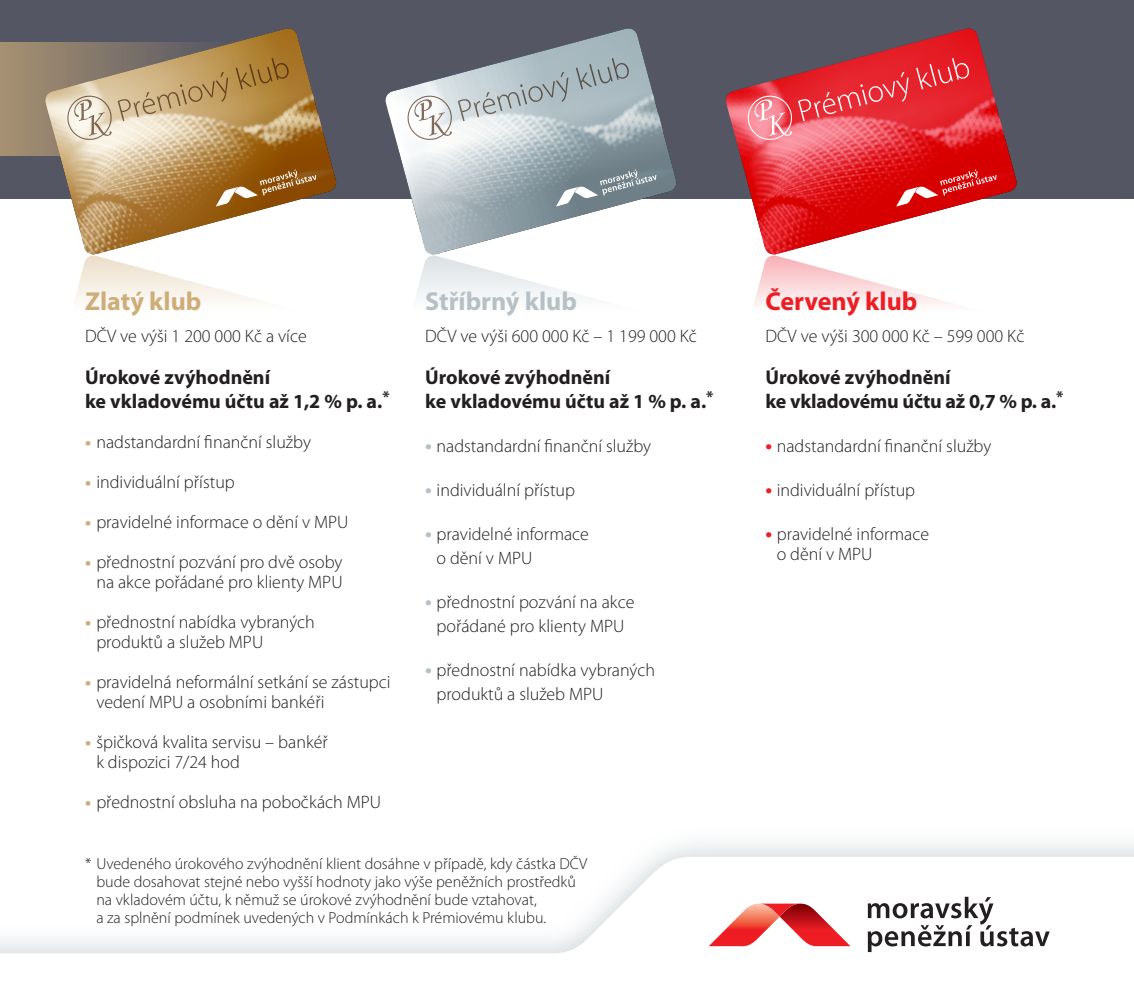
<style>
.page{position:relative;width:1134px;height:993px;background:#fff}
.page>*{position:absolute;margin:0;border:0;box-sizing:border-box;transform-origin:0 0}
.t1{font:700 26px "Myriad Pro";color:#b6c1c7}
.t2{font:700 26px "Myriad Pro";color:#ee1d23}
.t3{font:700 26px "Myriad Pro";color:#cfad78}
.t4{font:700 20px "Myriad Pro";color:#231f20}
.t5{font:300 18px "Myriad Pro";color:#231f20}
.t6{font:300 16px/18px "Myriad Pro";color:#231f20}
.s1{font-weight:700;color:#cfad78}
.s2{font-weight:700;font-size:20px;color:#b6c1c7}
.s3{font-weight:700;font-size:20px;color:#ee1d23}
</style>
<div class="page">
<div style="left:0;top:0;width:1134px;height:198px;background:#545664"></div>
<div style="left:0;top:43px;width:227px;height:113px;background:#9f8b70"></div>
<div style="left:0;top:825px;width:1134px;height:167px;background:#b6c1c7;opacity:.7"></div>
<svg style="left:0;top:856px;width:1134px;height:136px"></svg>
<svg style="left:868px;top:896px;width:182px;height:55px"></svg>
<svg style="left:709px;top:903px;width:141px;height:42px"></svg>
<svg style="left:44px;top:28px;width:293px;height:226px"></svg>
<svg style="left:216px;top:169px;width:100px;height:37px;background:#a47238"></svg>
<svg style="left:75px;top:254px;width:189px;height:48px"></svg>
<svg style="left:385px;top:28px;width:292px;height:226px"></svg>
<svg style="left:556px;top:169px;width:100px;height:37px;background:#8b99a0"></svg>
<svg style="left:416px;top:254px;width:166px;height:42px"></svg>
<svg style="left:725px;top:28px;width:292px;height:226px"></svg>
<svg style="left:896px;top:169px;width:100px;height:37px;background:#dc3233"></svg>
<svg style="left:754px;top:254px;width:202px;height:51px"></svg>
<svg style="left:65px;top:58px;width:225px;height:84px;background:#c3a97e"></svg>
<svg style="left:405px;top:58px;width:225px;height:84px;background:#b6bfc3"></svg>
<svg style="left:745px;top:58px;width:225px;height:84px;background:#dd4852"></svg>
<p class="t3" style="left:85px;top:287px;width:118px">Zlatý klub</p>
<p class="t1" style="left:425px;top:287px;width:153px">Stříbrný klub</p>
<p class="t2" style="left:765px;top:287px;width:153px">Červený klub</p>
<p class="t5" style="left:85px;top:325px;width:223px">DČV ve výši 1 200 000 Kč a více</p>
<p class="t5" style="left:425px;top:325px;width:273px">DČV ve výši 600 000 Kč – 1 199 000 Kč</p>
<p class="t5" style="left:765px;top:325px;width:260px">DČV ve výši 300 000 Kč – 599 000 Kč</p>
<p class="t4" style="left:85px;top:366px;width:187px">Úrokové zvýhodnění</p>
<p class="t4" style="left:85px;top:390px;width:306px">ke vkladovému účtu až 1,2 % p. a.<sup>*</sup></p>
<p class="t5" style="left:85px;top:432px;width:227px"><span class="s1">•</span> nadstandardní finanční služby</p>
<p class="t5" style="left:85px;top:472px;width:151px"><span class="s1">•</span> individuální přístup</p>
<p class="t5" style="left:85px;top:512px;width:265px"><span class="s1">•</span> pravidelné informace o dění v MPU</p>
<p class="t5" style="left:85px;top:552px;width:259px"><span class="s1">•</span> přednostní pozvání pro dvě osoby</p>
<p class="t5" style="left:96px;top:572px;width:248px">na akce pořádané pro klienty MPU</p>
<p class="t5" style="left:85px;top:612px;width:231px"><span class="s1">•</span> přednostní nabídka vybraných</p>
<p class="t5" style="left:96px;top:632px;width:168px">produktů a služeb MPU</p>
<p class="t5" style="left:85px;top:672px;width:307px"><span class="s1">•</span> pravidelná neformální setkání se zástupci</p>
<p class="t5" style="left:96px;top:692px;width:230px">vedení MPU a osobními bankéři</p>
<p class="t5" style="left:85px;top:732px;width:244px"><span class="s1">•</span> špičková kvalita servisu – bankéř</p>
<p class="t5" style="left:96px;top:752px;width:145px">k dispozici 7/24 hod</p>
<p class="t5" style="left:85px;top:792px;width:298px"><span class="s1">•</span> přednostní obsluha na pobočkách MPU</p>
<p class="t4" style="left:425px;top:366px;width:187px">Úrokové zvýhodnění</p>
<p class="t4" style="left:425px;top:390px;width:290px">ke vkladovému účtu až 1 % p. a.<sup>*</sup></p>
<p class="t5" style="left:425px;top:436px;width:227px"><span class="s2">•</span> nadstandardní finanční služby</p>
<p class="t5" style="left:425px;top:480px;width:151px"><span class="s2">•</span> individuální přístup</p>
<p class="t5" style="left:425px;top:524px;width:165px"><span class="s2">•</span> pravidelné informace</p>
<p class="t5" style="left:437px;top:548px;width:97px">o dění v MPU</p>
<p class="t5" style="left:425px;top:592px;width:211px"><span class="s2">•</span> přednostní pozvání na akce</p>
<p class="t5" style="left:437px;top:616px;width:189px">pořádané pro klienty MPU</p>
<p class="t5" style="left:425px;top:660px;width:231px"><span class="s2">•</span> přednostní nabídka vybraných</p>
<p class="t5" style="left:437px;top:684px;width:168px">produktů a služeb MPU</p>
<p class="t4" style="left:765px;top:366px;width:187px">Úrokové zvýhodnění</p>
<p class="t4" style="left:765px;top:390px;width:299px">ke vkladovému účtu až 0,7 % p. a.<sup>*</sup></p>
<p class="t5" style="left:765px;top:436px;width:227px"><span class="s3">•</span> nadstandardní finanční služby</p>
<p class="t5" style="left:765px;top:480px;width:151px"><span class="s3">•</span> individuální přístup</p>
<p class="t5" style="left:765px;top:524px;width:165px"><span class="s3">•</span> pravidelné informace</p>
<p class="t5" style="left:777px;top:544px;width:97px">o dění v MPU</p>
<p class="t6" style="left:96px;top:854px;width:492px;text-indent:-11px">* Uvedeného úrokového zvýhodnění klient dosáhne v případě, kdy částka DČV bude dosahovat stejné nebo vyšší hodnoty jako výše peněžních prostředků na vkladovém účtu, k němuž se úrokové zvýhodnění bude vztahovat,<br>a za splnění podmínek uvedených v Podmínkách k Prémiovému klubu.</p>
</div>
